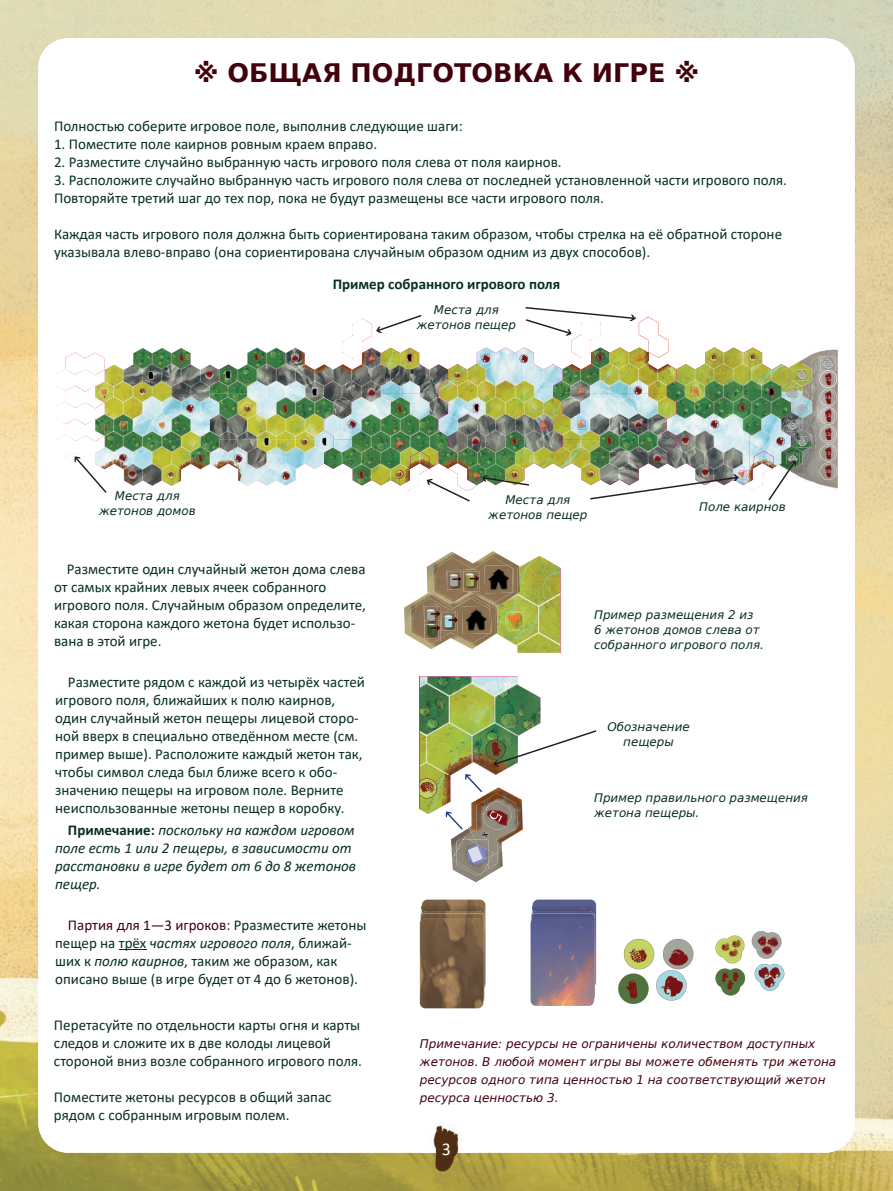
<style>
.page{position:relative;width:893px;height:1191px;background:#fff}
.page>*{position:absolute;margin:0;border:0;box-sizing:border-box;transform-origin:0 0}
.t1{font:700 25.5px "DejaVu Sans";color:#43010c}
.t2{font:18px "Calibri";color:#fff}
.t3{font:15px/18px "Calibri";color:#072f1d}
.t4{font:italic 15px/18px "Calibri";color:#072f1d}
.t5{font:700 15px "Calibri";color:#072f1d}
.t6{font:italic 12px/18px "DejaVu Sans";color:#43010c}
.t7{font:italic 11.85px/14.9px "DejaVu Sans";color:#072f1d;text-align:center}
.s1{font-weight:700;font-style:normal}
.s2{color:#43010c}
.s3{font-style:italic}
</style>
<div class="page">
<div style="left:839px;top:41px;width:54px;height:42px;background:#d0d4b9"></div>
<img style="left:0;top:83px;width:50px;height:1108px">
<img style="left:843px;top:83px;width:50px;height:1108px">
<img style="left:50px;top:1147px;width:53px;height:44px">
<img style="left:789px;top:1147px;width:54px;height:44px">
<img style="left:103px;top:1152px;width:686px;height:39px">
<div style="left:38px;top:38px;width:817px;height:1114px;background:#fff;border-radius:30px"></div>
<img style="left:422px;top:1125px;width:50px;height:46px">
<img style="left:533px;top:899px;width:63px;height:48px">
<img style="left:533px;top:906px;width:62px;height:3px">
<img style="left:532px;top:909px;width:63px;height:2px">
<img style="left:595px;top:947px;width:1px;height:38px">
<img style="left:531px;top:911px;width:64px;height:95px">
<img style="left:531px;top:913px;width:63px;height:88px">
<img style="left:422px;top:899px;width:63px;height:88px">
<img style="left:421px;top:906px;width:63px;height:5px">
<svg style="left:484px;top:987px;width:1px;height:12px"></svg>
<img style="left:422px;top:909px;width:62px;height:2px">
<img style="left:420px;top:911px;width:64px;height:97px">
<img style="left:420px;top:913px;width:63px;height:91px">
<img style="left:421px;top:913px;width:62px;height:90px">
<svg style="left:618px;top:939px;width:75px;height:65px"></svg>
<img style="left:627px;top:942px;width:24px;height:23px">
<svg style="left:715px;top:935px;width:30px;height:60px"></svg>
<svg style="left:751px;top:931px;width:33px;height:60px"></svg>
<img style="left:809px;top:349px;width:29px;height:140px">
<img style="left:65px;top:307px;width:744px;height:194px">
<img style="left:427px;top:551px;width:68px;height:42px">
<img style="left:433px;top:557px;width:62px;height:35px">
<img style="left:447px;top:571px;width:32px;height:21px">
<img style="left:447px;top:570px;width:14px;height:2px">
<img style="left:447px;top:572px;width:14px;height:17px">
<img style="left:463px;top:569px;width:14px;height:2px">
<img style="left:463px;top:571px;width:14px;height:18px">
<svg style="left:452px;top:572px;width:27px;height:10px"></svg>
<img style="left:484px;top:565px;width:11px;height:27px">
<img style="left:404px;top:593px;width:91px;height:56px">
<img style="left:428px;top:592px;width:67px;height:16px">
<img style="left:495px;top:552px;width:65px;height:101px">
<img style="left:453px;top:592px;width:19px;height:6px">
<img style="left:410px;top:598px;width:79px;height:46px">
<img style="left:454px;top:598px;width:17px;height:10px">
<img style="left:425px;top:609px;width:66px;height:35px">
<img style="left:424px;top:605px;width:14px;height:2px">
<img style="left:442px;top:613px;width:16px;height:20px">
<img style="left:441px;top:611px;width:14px;height:19px">
<img style="left:442px;top:613px;width:14px;height:17px">
<img style="left:425px;top:638px;width:15px;height:3px">
<svg style="left:448px;top:617px;width:10px;height:6px"></svg>
<svg style="left:424px;top:607px;width:16px;height:31px"></svg>
<img style="left:462px;top:606px;width:28px;height:28px">
<img style="left:451px;top:839px;width:52px;height:43px">
<img style="left:456px;top:839px;width:42px;height:36px">
<svg style="left:452px;top:851px;width:10px;height:18px"></svg>
<img style="left:457px;top:842px;width:5px;height:23px">
<img style="left:469px;top:869px;width:10px;height:5px">
<img style="left:462px;top:839px;width:17px;height:30px">
<img style="left:468px;top:846px;width:11px;height:16px">
<img style="left:469px;top:839px;width:2px;height:13px">
<img style="left:471px;top:839px;width:36px;height:16px">
<img style="left:475px;top:839px;width:14px;height:11px">
<svg style="left:479px;top:850px;width:15px;height:25px"></svg>
<img style="left:477px;top:844px;width:12px;height:15px">
<img style="left:420px;top:676px;width:176px;height:163px">
<svg style="left:119px;top:949px;width:27px;height:1px"></svg>
<img style="left:395px;top:468px;width:24px;height:22px">
<img style="left:738px;top:468px;width:34px;height:21px">
<img style="left:55px;top:368px;width:40px;height:22px">
<img style="left:343px;top:319px;width:19px;height:39px">
<img style="left:581px;top:314px;width:89px;height:47px">
<svg style="left:820px;top:356px;width:17px;height:124px"></svg>
<h1 class="t1" style="left:194px;top:52px;width:507px">※ ОБЩАЯ ПОДГОТОВКА К ИГРЕ ※</h1>
<p class="t3" style="left:54px;top:116px;width:410px">Полностью соберите игровое поле, выполнив следующие шаги:</p>
<p class="t3" style="left:54px;top:134px;width:325px">1. Поместите поле каирнов ровным краем вправо.</p>
<p class="t3" style="left:54px;top:152px;width:509px">2. Разместите случайно выбранную часть игрового поля слева от поля каирнов.</p>
<p class="t3" style="left:54px;top:170px;width:735px">3. Расположите случайно выбранную часть игрового поля слева от последней установленной части игрового поля.<br>Повторяйте третий шаг до тех пор, пока не будут размещены все части игрового поля.</p>
<p class="t3" style="left:54px;top:224px;width:730px">Каждая часть игрового поля должна быть сориентирована таким образом, чтобы стрелка на её обратной стороне указывала влево-вправо (она сориентирована случайным образом одним из двух способов).</p>
<p class="t5" style="left:333px;top:273px;width:229px">Пример собранного игрового поля</p>
<p class="t7" style="left:417px;top:302px;width:101px">Места для жетонов пещер</p>
<p class="t7" style="left:99px;top:488px;width:98px">Места для жетонов домов</p>
<p class="t3" style="left:54px;top:560px;width:313px;text-indent:13px">Разместите один случайный жетон дома слева от самых крайних левых ячеек собранного игрового поля. Случайным образом определите, какая сторона каждого жетона будет использо&shy;вана в этой игре.</p>
<p class="t3" style="left:55px;top:672px;width:311px;text-indent:13px">Разместите рядом с каждой из четырёх частей игрового поля, ближайших к полю каирнов, один случайный жетон пещеры лицевой сторо&shy;ной вверх в специально отведённом месте (см. пример выше). Расположите каждый жетон так, чтобы символ следа был ближе всего к обо&shy;значению пещеры на игровом поле. Верните неиспользованные жетоны пещер в коробку.</p>
<p class="t4" style="left:55px;top:820px;width:302px;text-indent:13px"><span class="s1">Примечание:</span> поскольку на каждом игровом поле есть 1 или 2 пещеры, в зависимости от расстановки в игре будет от 6 до 8 жетонов пещер.</p>
<p class="t3" style="left:55px;top:915px;width:313px;text-indent:13px"><span class="s2">Партия для 1—3 игроков</span>: Pразместите жетоны пещер на трёх <span class="s3">частях игрового поля</span>, ближай&shy;ших к <span class="s3">полю каирнов</span>, таким же образом, как описано выше (в игре будет от 4 до 6 жетонов).</p>
<p class="t3" style="left:54px;top:1015px;width:309px">Перетасуйте по отдельности карты огня и карты следов и сложите их в две колоды лицевой стороной вниз возле собранного игрового поля.</p>
<p class="t3" style="left:54px;top:1087px;width:279px">Поместите жетоны ресурсов в общий запас рядом с собранным игровым полем.</p>
<p class="t7" style="left:488px;top:492px;width:101px">Места для жетонов пещер</p>
<p class="t7" style="left:699px;top:499px;width:88px">Поле каирнов</p>
<p class="t7" style="left:594px;top:607px;width:171px;text-align:left">Пример размещения 2 из<br>6 жетонов домов слева от собранного игрового поля.</p>
<p class="t7" style="left:607px;top:719px;width:84px">Обозначение пещеры</p>
<p class="t7" style="left:594px;top:790px;width:215px;text-align:left">Пример правильного размещения жетона пещеры.</p>
<p class="t6" style="left:420px;top:1034px;width:418px">Примечание: ресурсы не ограничены количеством доступных жетонов. В любой момент игры вы можете обменять три жетона ресурсов одного типа ценностью 1 на соответствующий жетон ресурса ценностью 3.</p>
<p class="t2" style="left:442px;top:1136px;width:11px">3</p>
</div>
